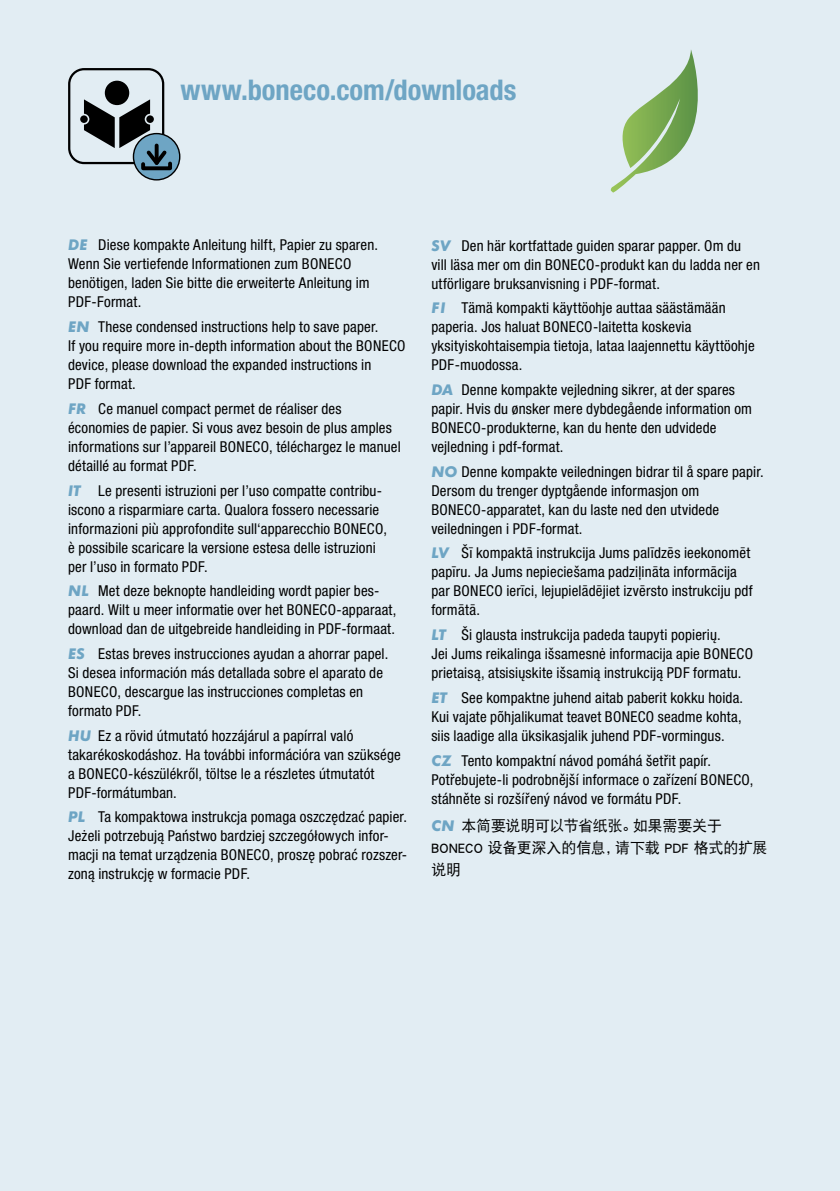
<style>
.page{position:relative;width:840px;height:1191px;background:#fff}
.page>*{position:absolute;margin:0;border:0;box-sizing:border-box;transform-origin:0 0}
.t1{font:700 condensed 28.6px "Helvetica Neue LTW1 G";color:#6ea5c4}
.t2{font:condensed 15px/19px "Helvetica Neue LTW1 G";letter-spacing:.01em;color:#000}
.t3{font:15px/22px "DFP Hei W5";letter-spacing:-.015em;color:#000}
.s1{font-family:"Futura BQ";font-weight:700;font-style:italic;font-stretch:normal;color:#6ea5c4}
.s2{font-family:"Futura BQ";font-weight:700;font-style:italic;color:#6ea5c4}
</style>
<div class="page">
<div style="left:0;top:0;width:839px;height:1191px;background:#e2edf3"></div>
<svg style="left:133px;top:134px;width:47px;height:46px"></svg>
<svg style="left:68px;top:68px;width:102px;height:101px"></svg>
<div style="left:141px;top:162px;width:31px;height:8px;border:4px solid #000"></div>
<div style="left:133px;top:133px;width:47px;height:47px;border:1px solid #000;border-radius:50%"></div>
<svg style="left:610px;top:50px;width:88px;height:142px"></svg>
<h1 class="t1" style="left:180px;top:72px;width:337px">www.boneco.com/downloads</h1>
<p class="t2" style="left:68px;top:236px;width:311px"><span class="s1">DE</span> Diese kompakte Anleitung hilft, Papier zu sparen.<br>Wenn Sie vertiefende Informationen zum BONECO benötigen, laden Sie bitte die erweiterte Anleitung im PDF-Format.</p>
<p class="t2" style="left:68px;top:317px;width:339px"><span class="s1">EN</span> These condensed instructions help to save paper.<br>If you require more in-depth information about the BONECO device, please download the expanded instructions in<br>PDF format.</p>
<p class="t2" style="left:68px;top:399px;width:334px"><span class="s1">FR</span> Ce manuel compact permet de réaliser des économies de papier. Si vous avez besoin de plus amples informations sur l’appareil BONECO, téléchargez le manuel détaillé au format PDF.</p>
<p class="t2" style="left:68px;top:481px;width:320px"><span class="s1">IT</span> Le presenti istruzioni per l’uso compatte contribu&shy;iscono a risparmiare carta. Qualora fossero necessarie informazioni più approfondite sull‘apparecchio BONECO, è possibile scaricare la versione estesa delle istruzioni per l’uso in formato PDF.</p>
<p class="t2" style="left:68px;top:581px;width:329px"><span class="s1">NL</span> Met deze beknopte handleiding wordt papier bes&shy;paard. Wilt u meer informatie over het BONECO-apparaat, download dan de uitgebreide handleiding in PDF-formaat.</p>
<p class="t2" style="left:68px;top:644px;width:321px"><span class="s1">ES</span> Estas breves instrucciones ayudan a ahorrar papel.<br>Si desea información más detallada sobre el aparato de BONECO, descargue las instrucciones completas en formato PDF.</p>
<p class="t2" style="left:68px;top:726px;width:334px"><span class="s1">HU</span> Ez a rövid útmutató hozzájárul a papírral való takarékoskodáshoz. Ha további információra van szüksége a BONECO-készülékről, töltse le a részletes útmutatót PDF-formátumban.</p>
<p class="t2" style="left:68px;top:807px;width:340px"><span class="s1">PL</span> Ta kompaktowa instrukcja pomaga oszczędzać papier.<br>Jeżeli potrzebują Państwo bardziej szczegółowych infor&shy;macji na temat urządzenia BONECO, proszę pobrać rozszer&shy;zoną instrukcję w formacie PDF.</p>
<p class="t2" style="left:431px;top:236px;width:330px"><span class="s1">SV</span> Den här kortfattade guiden sparar papper. Om du vill läsa mer om din BONECO-produkt kan du ladda ner en utförligare bruksanvisning i PDF-format.</p>
<p class="t2" style="left:431px;top:298px;width:325px"><span class="s1">FI</span> Tämä kompakti käyttöohje auttaa säästämään paperia. Jos haluat BONECO-laitetta koskevia yksityiskohtaisempia tietoja, lataa laajennettu käyttöohje PDF-muodossa.</p>
<p class="t2" style="left:431px;top:380px;width:322px"><span class="s1">DA</span> Denne kompakte vejledning sikrer, at der spares papir. Hvis du ønsker mere dybdegående information om BONECO-produkterne, kan du hente den udvidede vejledning i pdf-format.</p>
<p class="t2" style="left:431px;top:462px;width:334px"><span class="s1">NO</span> Denne kompakte veiledningen bidrar til å spare papir.<br>Dersom du trenger dyptgående informasjon om BONECO-apparatet, kan du laste ned den utvidede veiledningen i PDF-format.</p>
<p class="t2" style="left:431px;top:544px;width:322px"><span class="s1">LV</span> Šī kompaktā instrukcija Jums palīdzēs ieekonomēt papīru. Ja Jums nepieciešama padziļināta informācija par BONECO ierīci, lejupielādējiet izvērsto instrukciju pdf formātā.</p>
<p class="t2" style="left:431px;top:625px;width:323px"><span class="s1">LT</span> Ši glausta instrukcija padeda taupyti popierių.<br>Jei Jums reikalinga išsamesnė informacija apie BONECO prietaisą, atsisiųskite išsamią instrukciją PDF formatu.</p>
<p class="t2" style="left:431px;top:688px;width:313px;text-align:justify"><span class="s1">ET</span> See kompaktne juhend aitab paberit kokku hoida.<br>Kui vajate põhjalikumat teavet BONECO seadme kohta, siis laadige alla üksikasjalik juhend PDF-vormingus.</p>
<p class="t2" style="left:431px;top:751px;width:323px"><span class="s1">CZ</span> Tento kompaktní návod pomáhá šetřit papír.<br>Potřebujete-li podrobnější informace o zařízení BONECO, stáhněte si rozšířený návod ve formátu PDF.</p>
<p class="t3" style="left:431px;top:814px;width:337px"><span class="s2">CN</span> 本简要说明可以节省纸张。如果需要关于<br>BONECO 设备更深入的信息，请下载 PDF 格式的扩展说明</p>
</div>
